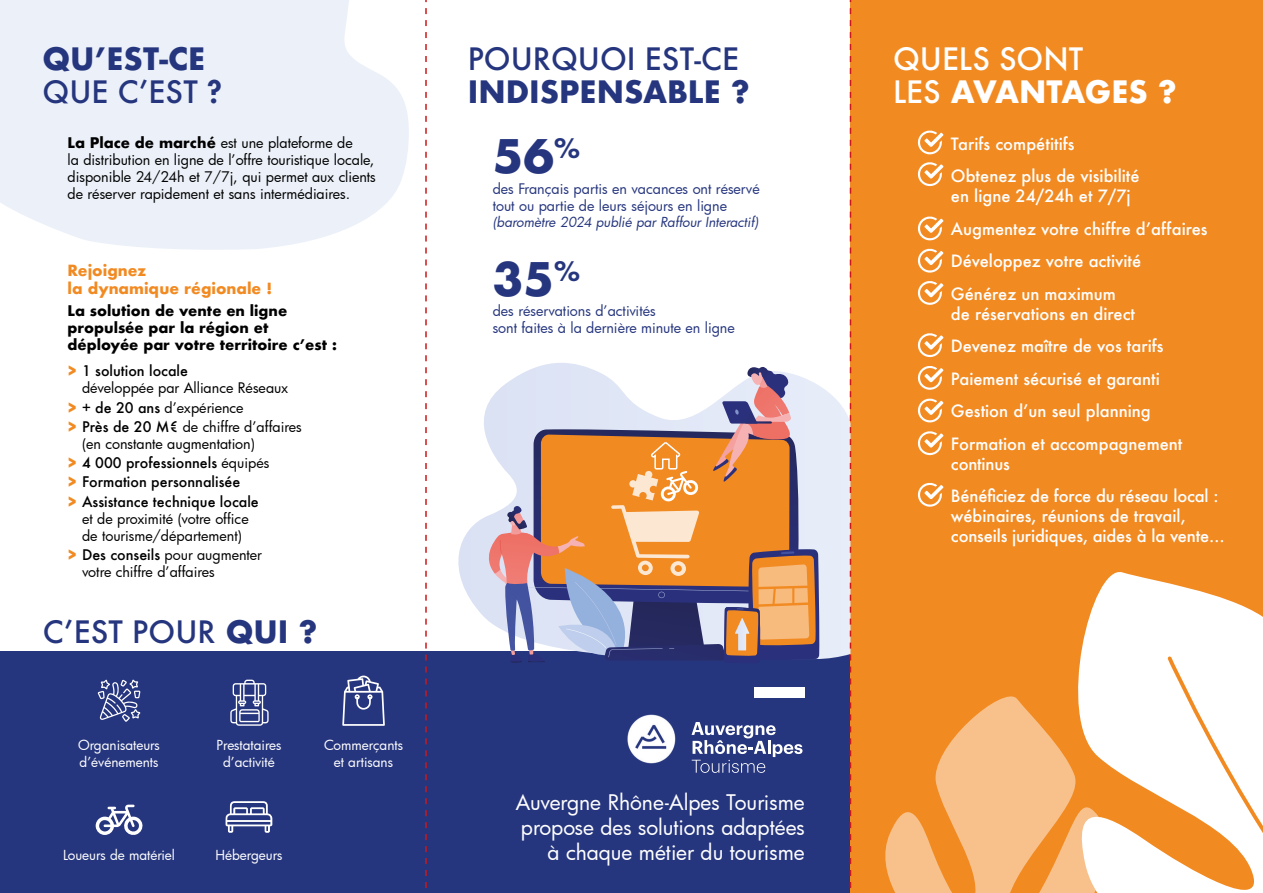
<style>
.page{position:relative;width:1263px;height:893px;background:#fff}
.page>*{position:absolute;margin:0;border:0;box-sizing:border-box;transform-origin:0 0}
.t1{font:700 45px "Futura";color:#26367e}
.t2{font:700 30px/33px "Futura";color:#26367e}
.t3{font:500 30px "Futura";color:#26367e}
.t4{font:500 30px/33px "Futura";color:#fff}
.t5{font:21px/25.2px "Futura Bk";color:#fff;text-align:right}
.t6{font:500 16.5px/32.5px "Futura";color:#fff}
.t7{font:700 15px/18px "Futura";color:#f28a22}
.t8{font:14.25px/17.1px "Futura Bk";color:#000}
.t9{font:14.25px/17.1px "Futura Bk";color:#26367e}
.t10{font:500 14.25px/19.2px "Futura";color:#000}
.t11{font:700 14.25px/17.1px "Futura";color:#000}
.t12{font:13.5px/16.2px "Futura Bk";color:#fff;text-align:center}
.t13{font:13.5px "Futura Bk";color:#26367e}
.s1{font-weight:500}
.s2{font-weight:800}
.s3{font-family:"Futura";font-weight:700}
.s4{font-weight:700;color:#f28a22}
.s5{font-family:"Futura";font-weight:700;color:#f28a22}
.s6{font-family:"Futura";font-weight:500}
.s7{font-family:"Futura Bk";font-weight:400}
.s8{font-weight:700}
</style>
<div class="page">
<div style="left:0;top:652px;width:850px;height:241px;background:#26367e"></div>
<svg style="left:0;top:0;width:409px;height:250px;background:#eef2f9"></svg>
<div style="left:850px;top:0;width:413px;height:893px;background:#f28a22"></div>
<svg style="left:885px;top:696px;width:170px;height:197px;fill:#f8c18b"></svg>
<svg style="left:1055px;top:572px;width:208px;height:321px;fill:#fff"></svg>
<svg style="left:1167px;top:656px;width:96px;height:237px"></svg>
<svg style="left:98px;top:679px;width:43px;height:43px"></svg>
<svg style="left:443px;top:363px;width:407px;height:296px"></svg>
<svg style="left:342px;top:676px;width:43px;height:50px"></svg>
<svg style="left:96px;top:805px;width:47px;height:30px"></svg>
<svg style="left:226px;top:801px;width:46px;height:32px"></svg>
<svg style="left:230px;top:680px;width:39px;height:46px"></svg>
<div style="left:754px;top:687px;width:51px;height:10px;background:#fff"></div>
<svg style="left:917px;top:130px;width:26px;height:57px"></svg>
<svg style="left:917px;top:216px;width:26px;height:25px"></svg>
<svg style="left:917px;top:248px;width:26px;height:25px"></svg>
<svg style="left:917px;top:281px;width:26px;height:24px"></svg>
<svg style="left:917px;top:333px;width:26px;height:25px"></svg>
<svg style="left:917px;top:366px;width:26px;height:24px"></svg>
<svg style="left:917px;top:398px;width:26px;height:25px"></svg>
<svg style="left:917px;top:431px;width:26px;height:25px"></svg>
<svg style="left:917px;top:483px;width:26px;height:24px"></svg>
<svg style="left:691px;top:722px;width:111px;height:51px"></svg>
<img style="left:627px;top:715px;width:49px;height:49px">
<svg style="left:482px;top:367px;width:338px;height:296px;background:#c9a18d"></svg>
<svg style="left:850px;top:0;width:1px;height:888px"></svg>
<svg style="left:425px;top:0;width:2px;height:888px"></svg>
<h2 class="t2" style="left:43px;top:42px;width:181px">QU’EST-CE<br><span class="s1">QUE C’EST</span> <span class="s2">?</span></h2>
<p class="t8" style="left:68px;top:134px;width:310px"><span class="s3">La Place de marché</span> est une plateforme de<br>la distribution en ligne de l’offre touristique locale, disponible 24/24h et 7/7j, qui permet aux clients de réserver rapidement et sans intermédiaires.</p>
<p class="t7" style="left:68px;top:262px;width:206px">Rejoignez<br>la dynamique régionale !</p>
<p class="t11" style="left:68px;top:302px;width:271px">La solution de vente en ligne propulsée par la région et déployée par votre territoire c’est :</p>
<p class="t10" style="left:68px;top:361px;width:122px"><span class="s4">&gt;</span> 1 solution locale</p>
<p class="t8" style="left:68px;top:378px;width:236px;line-height:19.2px;text-indent:15px">développée par Alliance Réseaux<br><span class="s5">&gt;</span> <span class="s6">+ de 20 ans</span> d’expérience<br><span class="s5">&gt;</span> <span class="s6">Près de 20 M€</span> de chiffre d’affaires</p>
<p class="t8" style="left:82px;top:435px;width:174px">(en constante augmentation)</p>
<p class="t10" style="left:68px;top:453px;width:203px"><span class="s4">&gt;</span> 4 000 professionnels <span class="s7">équipés </span><span class="s4">&gt;</span> Formation personnalisée<br><span class="s4">&gt;</span> Assistance technique locale</p>
<p class="t8" style="left:82px;top:510px;width:168px">et de proximité (votre office de tourisme/département)</p>
<p class="t8" style="left:82px;top:546px;width:181px;text-indent:-15px"><span class="s5">&gt;</span> <span class="s6">Des conseils</span> pour augmenter votre chiffre d’affaires</p>
<h2 class="t3" style="left:43px;top:611px;width:276px">C’EST POUR <span class="s8">QUI ?</span></h2>
<p class="t12" style="left:78px;top:737px;width:83px;text-align:left">Organisateurs d’événements</p>
<p class="t12" style="left:63px;top:847px;width:113px">Loueurs de matériel</p>
<p class="t12" style="left:216px;top:737px;width:66px">Prestataires d’activité</p>
<p class="t12" style="left:324px;top:737px;width:81px">Commerçants et artisans</p>
<p class="t12" style="left:215px;top:847px;width:68px">Hébergeurs</p>
<h2 class="t3" style="left:468px;top:38px;width:273px">POURQUOI EST-CE</h2>
<h2 class="t2" style="left:468px;top:75px;width:283px">INDISPENSABLE ?</h2>
<h1 class="t1" style="left:493px;top:124px;width:89px">56<sup>%</sup></h1>
<p class="t9" style="left:493px;top:180px;width:269px">des Français partis en vacances ont réservé tout ou partie de leurs séjours en ligne</p>
<p class="t13" style="left:493px;top:213px;width:269px">(baromètre 2024 publié par Raffour Interactif)</p>
<h1 class="t1" style="left:493px;top:246px;width:89px">35<sup>%</sup></h1>
<p class="t9" style="left:493px;top:302px;width:244px">des réservations d’activités<br>sont faites à la dernière minute en ligne</p>
<h3 class="t5" style="left:516px;top:789px;width:290px">Auvergne Rhône-Alpes Tourisme propose des solutions adaptées à chaque métier du tourisme</h3>
<h2 class="t4" style="left:893px;top:42px;width:285px">QUELS SONT<br>LES <span class="s8">AVANTAGES ?</span></h2>
<p class="t6" style="left:951px;top:127px;width:190px">Tarifs compétitifs<br>Obtenez plus de visibilité</p>
<p class="t6" style="left:951px;top:179px;width:258px">en ligne 24/24h et 7/7j<br>Augmentez votre chiffre d’affaires<br>Développez votre activité<br>Générez un maximum</p>
<p class="t6" style="left:951px;top:297px;width:233px">de réservations en direct<br>Devenez maître de vos tarifs<br>Paiement sécurisé et garanti<br>Gestion d’un seul planning<br>Formation et accompagnement</p>
<p class="t6" style="left:951px;top:447px;width:269px">continus<br>Bénéficiez de force du réseau local :</p>
<p class="t6" style="left:951px;top:506px;width:275px;line-height:19.8px">wébinaires, réunions de travail, conseils juridiques, aides à la vente…</p>
</div>
